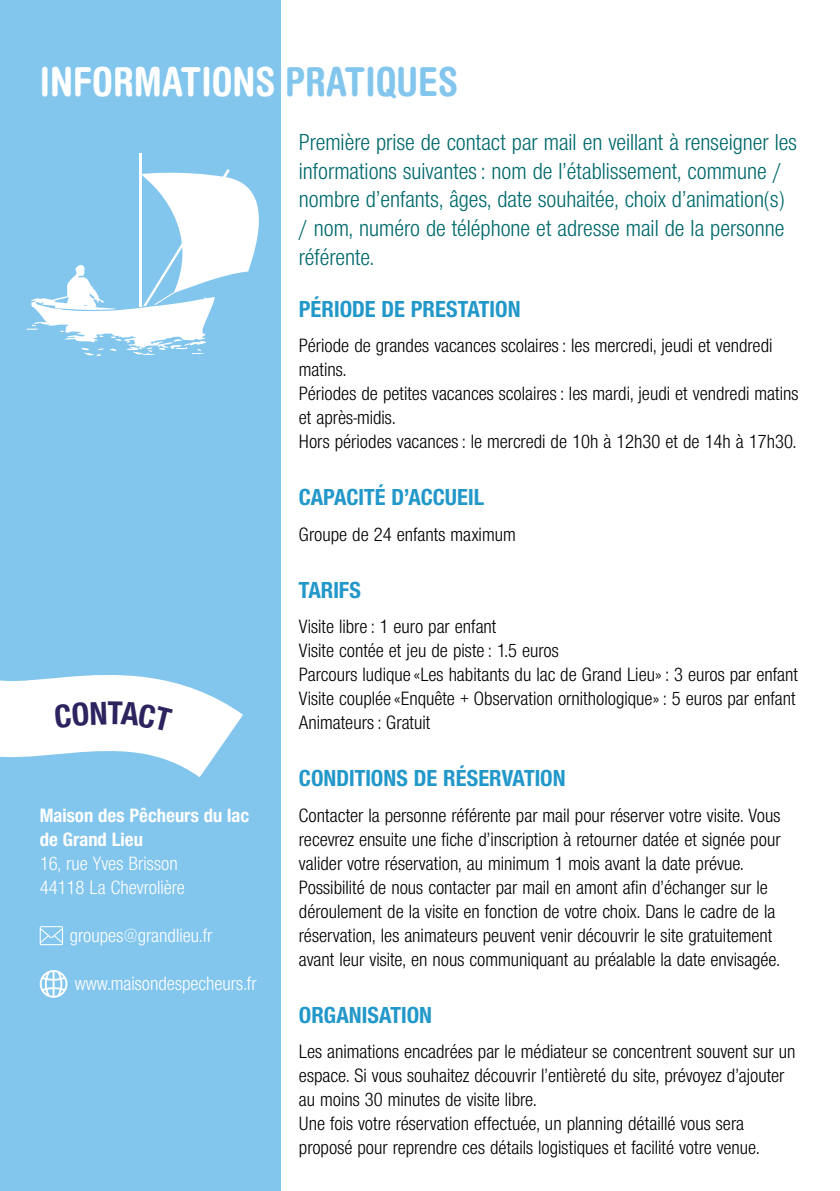
<style>
.page{position:relative;width:840px;height:1191px;background:#fff}
.page>*{position:absolute;margin:0;border:0;box-sizing:border-box;transform-origin:0 0}
.t1{font:700 condensed 40px "Helvetica Rounded LT Std";color:#fff}
.t2{font:24px/28.8px "Nimbus San Nov Con";color:#00696c}
.t3{font:700 24px "Nimbus San Nov Con";color:#2298ca}
.t4{font:20px/24px "Nimbus San Nov Con";color:#000}
.t5{font:20px/24px "Nimbus San Nov Con";color:#fff}
.t6{font:700 20px/24px "Nimbus San Nov Con";color:#fff}
.s1{color:#83c6ed}
</style>
<div class="page">
<div style="left:0;top:0;width:281px;height:1191px;background:#83c6ed"></div>
<svg style="left:0;top:675px;width:243px;height:102px"></svg>
<svg style="left:40px;top:970px;width:27px;height:27px"></svg>
<svg style="left:40px;top:926px;width:23px;height:19px"></svg>
<hr style="left:139px;top:154px;width:2px;height:153px;background:#fff">
<svg style="left:27px;top:169px;width:232px;height:187px"></svg>
<div style="left:55px;top:701px;width:118px;height:31px;background:#fff"></div>
<h1 class="t1" style="left:40px;top:57px;width:419px">INFORMATIONS <span class="s1">PRATIQUES</span></h1>
<p class="t6" style="left:40px;top:803px;width:211px">Maison des Pêcheurs du lac de Grand Lieu</p>
<p class="t5" style="left:40px;top:851px;width:147px">16, rue Yves Brisson<br>44118 La Chevrolière</p>
<p class="t5" style="left:70px;top:923px;width:144px">groupes@grandlieu.fr</p>
<p class="t5" style="left:75px;top:971px;width:183px">www.maisondespecheurs.fr</p>
<p class="t2" style="left:299px;top:128px;width:499px">Première prise de contact par mail en veillant à renseigner les informations suivantes : nom de l’établissement, commune / nombre d’enfants, âges, date souhaitée, choix d’animation(s) / nom, numéro de téléphone et adresse mail de la personne référente.</p>
<p class="t3" style="left:299px;top:294px;width:223px">PÉRIODE DE PRESTATION</p>
<p class="t4" style="left:299px;top:333px;width:501px">Période de grandes vacances scolaires : les mercredi, jeudi et vendredi matins.<br>Périodes de petites vacances scolaires : les mardi, jeudi et vendredi matins et après-midis.<br>Hors périodes vacances : le mercredi de 10h à 12h30 et de 14h à 17h30.</p>
<p class="t3" style="left:299px;top:483px;width:187px">CAPACITÉ D’ACCUEIL</p>
<p class="t4" style="left:299px;top:522px;width:218px">Groupe de 24 enfants maximum</p>
<p class="t3" style="left:299px;top:575px;width:64px">TARIFS</p>
<p class="t4" style="left:299px;top:614px;width:500px">Visite libre : 1 euro par enfant<br>Visite contée et jeu de piste : 1.5 euros<br>Parcours ludique «Les habitants du lac de Grand Lieu» : 3 euros par enfant Visite couplée «Enquête + Observation ornithologique» : 5 euros par enfant Animateurs : Gratuit</p>
<p class="t3" style="left:299px;top:764px;width:268px">CONDITIONS DE RÉSERVATION</p>
<p class="t4" style="left:299px;top:803px;width:483px">Contacter la personne référente par mail pour réserver votre visite. Vous recevrez ensuite une fiche d’inscription à retourner datée et signée pour valider votre réservation, au minimum 1 mois avant la date prévue.<br>Possibilité de nous contacter par mail en amont afin d’échanger sur le déroulement de la visite en fonction de votre choix. Dans le cadre de la réservation, les animateurs peuvent venir découvrir le site gratuitement avant leur visite, en nous communiquant au préalable la date envisagée.</p>
<p class="t3" style="left:299px;top:1000px;width:135px">ORGANISATION</p>
<p class="t4" style="left:299px;top:1039px;width:498px">Les animations encadrées par le médiateur se concentrent souvent sur un espace. Si vous souhaitez découvrir l’entièreté du site, prévoyez d’ajouter au moins 30 minutes de visite libre.<br>Une fois votre réservation effectuée, un planning détaillé vous sera proposé pour reprendre ces détails logistiques et facilité votre venue.</p>
</div>
